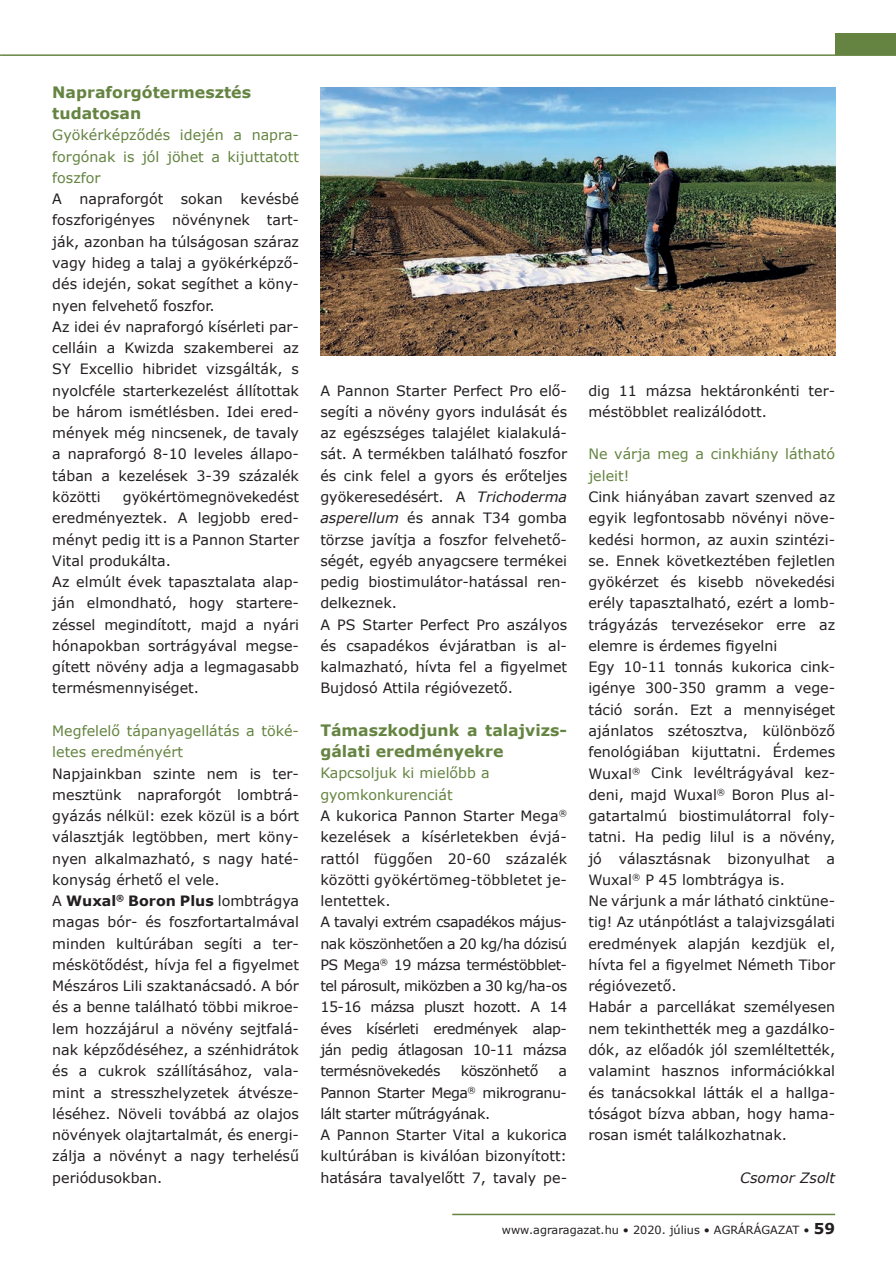
<style>
.page{position:relative;width:896px;height:1266px;background:#fff}
.page>*{position:absolute;margin:0;border:0;box-sizing:border-box;transform-origin:0 0}
.NÖVÉNYVÉDELEM-ALCIM{font:700 15.75px/21.3px "Verdana";color:#658441}
.NORMAL-HAROMHASABOS{font:14.25px/21.3px "Verdana";color:#231f20;text-align:justify}
.NORMAL-HAROMHASABOS-2{font:14.25px/21.3px "Verdana";color:#658441}
.SZERZO-ALUL_3HASÁB{font:italic 14.25px "Verdana";color:#231f20}
.NORMAL-HAROMHASABOS-3{font:14.25px "Verdana";letter-spacing:-.03em;color:#231f20}
.t1{font:11.25px "Verdana";color:#231f20}
.s1{font-weight:700}
.s2{font-style:italic}
.s3{font-weight:700;font-size:15px}
</style>
<div class="page">
<hr style="left:1px;top:54px;width:894px;height:2px;background:#658441">
<div style="left:835px;top:33px;width:60px;height:21px;background:#658441"></div>
<hr style="left:452px;top:1213px;width:383px;height:2px;background:#658441">
<img style="left:320px;top:87px;width:515px;height:268px">
<p class="NÖVÉNYVÉDELEM-ALCIM" style="left:52px;top:81px;width:200px">Napraforgótermesztés</p>
<p class="NÖVÉNYVÉDELEM-ALCIM" style="left:52px;top:102px;width:91px">tudatosan</p>
<p class="NORMAL-HAROMHASABOS-2" style="left:52px;top:124px;width:248px;text-align:justify">Gyökérképződés idején a napra&shy;forgónak is jól jöhet a kijuttatott foszfor</p>
<p class="NORMAL-HAROMHASABOS" style="left:52px;top:188px;width:248px">A napraforgót sokan kevésbé foszforigényes növénynek tart&shy;ják, azonban ha túlságosan száraz vagy hideg a talaj a gyökérképző&shy;dés idején, sokat segíthet a kön - nyen felvehető foszfor.</p>
<p class="NORMAL-HAROMHASABOS" style="left:52px;top:316px;width:248px">Az idei év napraforgó kísérleti par&shy;celláin a Kwizda szakemberei az SY Excellio hibridet vizsgálták, s nyolcféle starterkezelést állítottak be három ismétlésben. Idei ered&shy;mények még nincsenek, de tavaly a napraforgó 8-10 leveles állapo&shy;tában a kezelések 3-39 százalék közötti</p>
<p class="NORMAL-HAROMHASABOS" style="left:52px;top:486px;width:248px;text-indent:71px">gyökértömegnövekedést eredményeztek. A legjobb ered&shy;ményt pedig itt is a Pannon Starter Vital produkálta.</p>
<p class="NORMAL-HAROMHASABOS" style="left:52px;top:571px;width:248px">Az elmúlt évek tapasztalata alap&shy;ján elmondható, hogy startere&shy;zéssel megindított, majd a nyári hónapokban sortrágyával megse&shy;gített növény adja a legmagasabb termésmennyiséget.</p>
<p class="NORMAL-HAROMHASABOS-2" style="left:52px;top:720px;width:248px">Megfelelő tápanyagellátás a töké&shy;letes eredményért</p>
<p class="NORMAL-HAROMHASABOS" style="left:52px;top:762px;width:248px">Napjainkban szinte nem is ter&shy;mesztünk napraforgót lombtrá&shy;gyázás nélkül: ezek közül is a bórt választják legtöbben, mert kön - nyen alkalmazható, s nagy haté&shy;konyság érhető el vele.</p>
<p class="NORMAL-HAROMHASABOS" style="left:52px;top:890px;width:248px">A <span class="s1">Wuxal</span><sup>®</sup> <span class="s1">Boron Plus</span> lombtrágya magas bór- és foszfortartalmával minden kultúrában segíti a ter&shy;méskötődést, hívja fel a figyelmet Mészáros Lili szaktanácsadó. A bór és a benne található többi mikroe&shy;lem hozzájárul a növény sejtfalá&shy;nak képződéséhez, a szénhidrátok és a cukrok szállításához, vala&shy;mint a stresszhelyzetek átvésze&shy;léséhez. Növeli továbbá az olajos növények olajtartalmát, és energi&shy;zálja a növényt a nagy terhelésű periódusokban.</p>
<p class="NORMAL-HAROMHASABOS" style="left:320px;top:379px;width:248px">A Pannon Starter Perfect Pro elő&shy;segíti a növény gyors indulását és az egészséges talajélet kialakulá&shy;sát. A termékben található foszfor és cink felel a gyors és erőteljes gyökeresedésért. A <span class="s2">Trichoderma asperellum</span> és annak T34 gomba törzse javítja a foszfor felvehető&shy;ségét, egyéb anyagcsere termékei pedig biostimulátor-hatással ren&shy;delkeznek.</p>
<p class="NORMAL-HAROMHASABOS" style="left:320px;top:613px;width:248px">A PS Starter Perfect Pro aszályos és csapadékos évjáratban is al&shy;kalmazható, hívta fel a figyelmet Bujdosó Attila régióvezető.</p>
<p class="NÖVÉNYVÉDELEM-ALCIM" style="left:320px;top:719px;width:248px">Támaszkodjunk a talajvizs&shy;gálati eredményekre</p>
<p class="NORMAL-HAROMHASABOS-2" style="left:320px;top:762px;width:171px">Kapcsoljuk ki mielőbb a</p>
<p class="NORMAL-HAROMHASABOS-2" style="left:320px;top:783px;width:134px">gyomkonkurenciát</p>
<p class="NORMAL-HAROMHASABOS" style="left:320px;top:805px;width:248px">A kukorica Pannon Starter Mega<sup>® </sup>kezelések a kísérletekben évjá&shy;rattól függően 20-60 százalék közötti gyökértömeg-többletet je&shy;lentettek.</p>
<p class="NORMAL-HAROMHASABOS" style="left:320px;top:911px;width:248px">A tavalyi extrém csapadékos május&shy;nak köszönhetően a 20 kg/ha dózisú PS Mega<sup>®</sup> 19 mázsa terméstöbblet&shy;tel párosult, miközben a 30 kg/ha-os 15-16 mázsa pluszt hozott. A 14 éves kísérleti eredmények alap&shy;ján pedig átlagosan 10-11 mázsa termésnövekedés</p>
<p class="NORMAL-HAROMHASABOS-3" style="left:460px;top:1061px;width:79px">köszönhető</p>
<p class="NORMAL-HAROMHASABOS" style="left:320px;top:1060px;width:248px;text-indent:238px">a Pannon Starter Mega<sup>®</sup> mikrogranu&shy;lált starter műtrágyának.</p>
<p class="NORMAL-HAROMHASABOS" style="left:320px;top:1124px;width:248px">A Pannon Starter Vital a kukorica kultúrában is kiválóan bizonyított: hatására tavalyelőtt 7, tavaly pe-</p>
<p class="NORMAL-HAROMHASABOS" style="left:588px;top:379px;width:248px">dig 11 mázsa hektáronkénti ter&shy;méstöbblet realizálódott.</p>
<p class="NORMAL-HAROMHASABOS-2" style="left:588px;top:443px;width:248px">Ne várja meg a cinkhiány látható jeleit!</p>
<p class="NORMAL-HAROMHASABOS" style="left:588px;top:486px;width:248px">Cink hiányában zavart szenved az egyik legfontosabb növényi növe&shy;kedési hormon, az auxin szintézi&shy;se. Ennek következtében fejletlen gyökérzet és kisebb növekedési erély tapasztalható, ezért a lomb&shy;trágyázás tervezésekor erre az elemre is érdemes figyelni</p>
<p class="NORMAL-HAROMHASABOS" style="left:588px;top:656px;width:248px">Egy 10-11 tonnás kukorica cink&shy;igénye 300-350 gramm a vege&shy;táció során. Ezt a mennyiséget ajánlatos szétosztva, különböző fenológiában kijuttatni. Érdemes Wuxal<sup>®</sup> Cink levéltrágyával kez&shy;deni, majd Wuxal<sup>®</sup> Boron Plus al&shy;gatartalmú biostimulátorral foly&shy;tatni. Ha pedig lilul is a növény, jó választásnak bizonyulhat a Wuxal<sup>®</sup> P 45 lombtrágya is.</p>
<p class="NORMAL-HAROMHASABOS" style="left:588px;top:890px;width:248px">Ne várjunk a már látható cinktüne&shy;tig! Az utánpótlást a talajvizsgálati eredmények alapján kezdjük el, hívta fel a figyelmet Németh Tibor régióvezető.</p>
<p class="NORMAL-HAROMHASABOS" style="left:588px;top:996px;width:248px">Habár a parcellákat személyesen nem tekinthették meg a gazdálko&shy;dók, az előadók jól szemléltették, valamint hasznos információkkal és tanácsokkal látták el a hallga&shy;tóságot bízva abban, hogy hama&shy;rosan ismét találkozhatnak.</p>
<p class="SZERZO-ALUL_3HASÁB" style="left:740px;top:1167px;width:96px">Csomor Zsolt</p>
<p class="t1" style="left:502px;top:1221px;width:335px">www.agraragazat.hu • 2020. július • AGRÁRÁGAZAT • <span class="s3">59</span></p>
</div>
